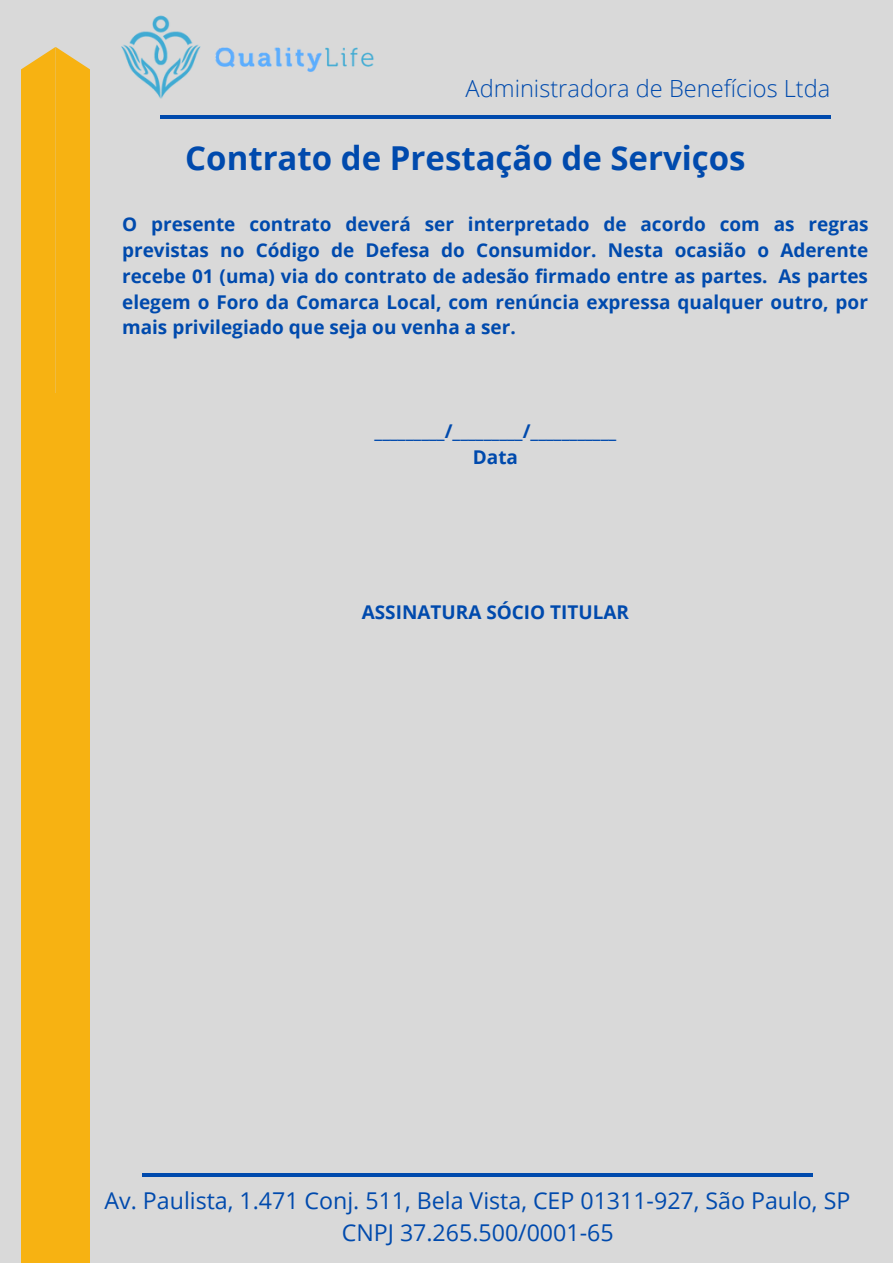
<style>
.page{position:relative;width:893px;height:1264px;background:#fff}
.page>*{position:absolute;margin:0;border:0;box-sizing:border-box;transform-origin:0 0}
.t1{font:700 33px "Open Sans";color:#004aad}
.t2{font:300 23.7px "Open Sans";color:#004aad}
.t3{font:23.1px/31.8px "Open Sans";color:#004aad;text-align:center}
.t4{font:700 18.9px/25.8px "Open Sans";color:#004aad;text-align:justify}
</style>
<div class="page">
<div style="left:0;top:0;width:892px;height:1262px;background:#d9d9d9"></div>
<div style="left:22px;top:393px;width:67px;height:869px;background:#f7b212"></div>
<div style="left:22px;top:48px;width:67px;height:345px;background:#f7b212"></div>
<hr style="left:160px;top:115px;width:670px;height:4px;background:#004aad">
<img style="left:121px;top:15px;width:253px;height:84px">
<hr style="left:143px;top:1173px;width:670px;height:3px;background:#004aad">
<p class="t2" style="left:465px;top:72px;width:366px">Administradora de Benefícios Ltda</p>
<h1 class="t1" style="left:185px;top:134px;width:562px">Contrato de Prestação de Serviços</h1>
<p class="t4" style="left:122px;top:211px;width:747px">O presente contrato deverá ser interpretado de acordo com as regras previstas no Código de Defesa do Consumidor. Nesta ocasião o Aderente recebe 01 (uma) via do contrato de adesão firmado entre as partes. As partes elegem o Foro da Comarca Local, com renúncia expressa qualquer outro, por mais privilegiado que seja ou venha a ser.</p>
<p class="t4" style="left:374px;top:417px;width:243px;text-align:center">_________/_________/___________<br>Data</p>
<p class="t4" style="left:362px;top:598px;width:269px">ASSINATURA SÓCIO TITULAR</p>
<p class="t3" style="left:104px;top:1183px;width:747px">Av. Paulista, 1.471 Conj. 511, Bela Vista, CEP 01311-927, São Paulo, SP<br>CNPJ 37.265.500/0001-65</p>
</div>
